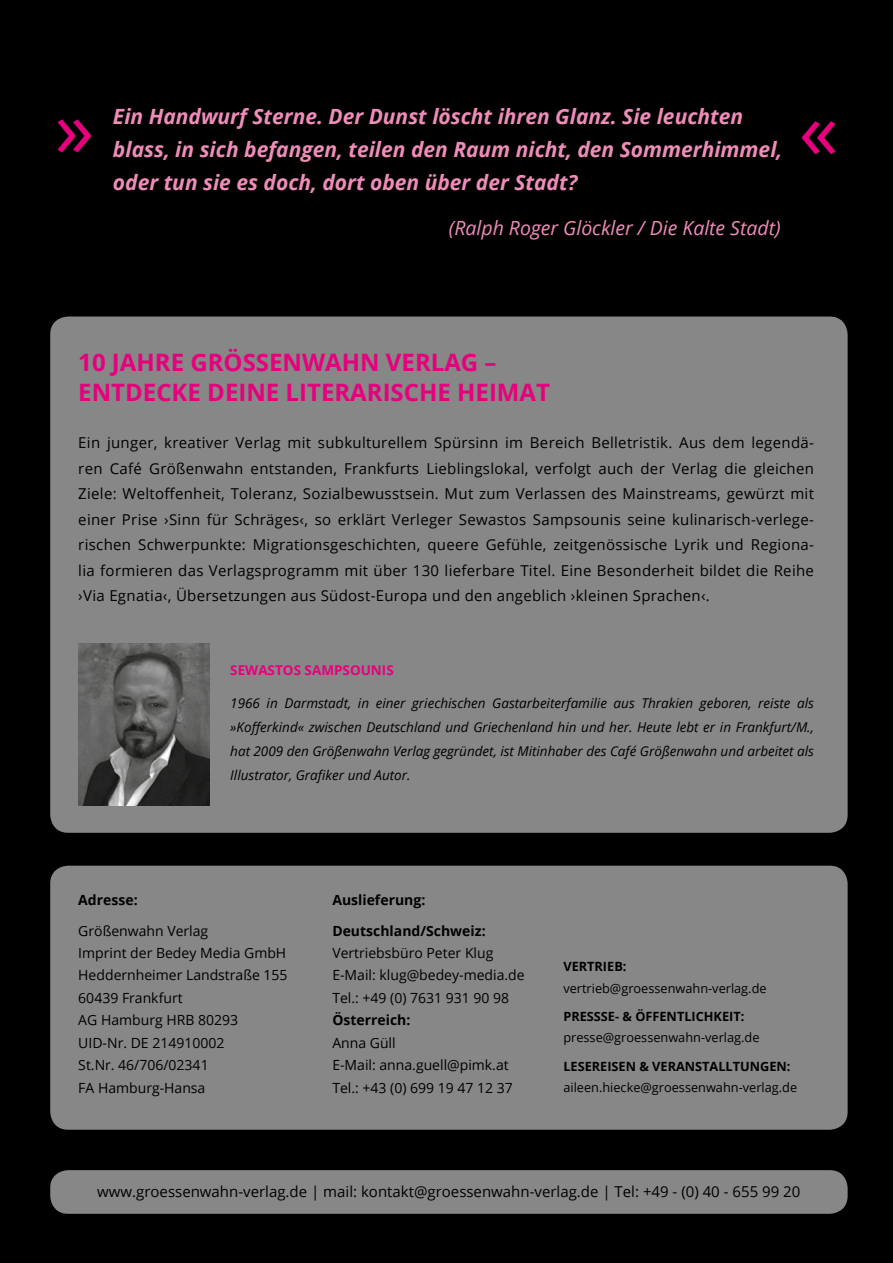
<style>
.page{position:relative;width:893px;height:1263px;background:#000}
.page>*{position:absolute;margin:0;border:0;box-sizing:border-box;transform-origin:0 0}
.t1{font:700 24px/30px "Open Sans";color:#e6007d}
.t2{font:italic 700 21px/32.8px "Open Sans";color:#f08cb9}
.t3{font:italic 19.5px "Open Sans";color:#f08cb9}
.t4{font:15px/25.5px "Open Sans";color:#000;text-align:justify}
.t5{font:13.95px/22.4px "Open Sans";color:#000}
.t6{font:700 13.95px "Open Sans";color:#000}
.t7{font:italic 13.5px/24px "Open Sans";color:#000;text-align:justify}
.t8{font:700 13.5px "Open Sans";color:#e6007d}
.t9{font:12.75px "Open Sans";color:#000}
.t10{font:700 12.75px "Open Sans";color:#000}
</style>
<div class="page">
<div style="left:50px;top:316px;width:798px;height:517px;background:#878787;border-radius:18px"></div>
<div style="left:50px;top:866px;width:798px;height:264px;background:#878787;border-radius:18px"></div>
<div style="left:50px;top:1170px;width:798px;height:44px;background:#878787;border-radius:18px"></div>
<img style="left:78px;top:644px;width:132px;height:162px">
<svg style="left:802px;top:121px;width:33px;height:33px"></svg>
<svg style="left:58px;top:119px;width:33px;height:33px"></svg>
<h2 class="t2" style="left:113px;top:99px;width:671px">Ein Handwurf Sterne. Der Dunst löscht ihren Glanz. Sie leuchten blass, in sich befangen, teilen den Raum nicht, den Sommerhimmel, oder tun sie es doch, dort oben über der Stadt?</h2>
<h3 class="t3" style="left:449px;top:214px;width:333px">(Ralph Roger Glöckler / Die Kalte Stadt)</h3>
<h1 class="t1" style="left:78px;top:347px;width:473px">10 JAHRE GRÖSSENWAHN VERLAG –<br>ENTDECKE DEINE LITERARISCHE HEIMAT</h1>
<p class="t4" style="left:78px;top:429px;width:737px">Ein junger, kreativer Verlag mit subkulturellem Spürsinn im Bereich Belletristik. Aus dem legendä&shy;ren Café Größenwahn entstanden, Frankfurts Lieblingslokal, verfolgt auch der Verlag die gleichen Ziele: Weltoffenheit, Toleranz, Sozialbewusstsein. Mut zum Verlassen des Mainstreams, gewürzt mit einer Prise ›Sinn für Schräges‹, so erklärt Verleger Sewastos Sampsounis seine kulinarisch-verlege&shy;rischen Schwerpunkte: Migrationsgeschichten, queere Gefühle, zeitgenössische Lyrik und Regiona&shy;lia formieren das Verlagsprogramm mit über 130 lieferbare Titel. Eine Besonderheit bildet die Reihe ›Via Egnatia‹, Übersetzungen aus Südost-Europa und den angeblich ›kleinen Sprachen‹.</p>
<p class="t8" style="left:230px;top:661px;width:165px">SEWASTOS SAMPSOUNIS</p>
<p class="t7" style="left:230px;top:691px;width:585px">1966 in Darmstadt, in einer griechischen Gastarbeiterfamilie aus Thrakien geboren, reiste als »Kofferkind« zwischen Deutschland und Griechenland hin und her. Heute lebt er in Frankfurt/M., hat 2009 den Größenwahn Verlag gegründet, ist Mitinhaber des Café Größenwahn und arbeitet als Illustrator, Grafiker und Autor.</p>
<p class="t6" style="left:78px;top:890px;width:61px">Adresse:</p>
<p class="t5" style="left:78px;top:919px;width:211px">Größenwahn Verlag<br>Imprint der Bedey Media GmbH<br>Heddernheimer Landstraße 155<br>60439 Frankfurt<br>AG Hamburg HRB 80293<br>UID-Nr. DE 214910002<br>St.Nr. 46/706/02341<br>FA Hamburg-Hansa</p>
<p class="t6" style="left:332px;top:890px;width:94px">Auslieferung:</p>
<p class="t6" style="left:332px;top:921px;width:155px">Deutschland/Schweiz:</p>
<p class="t5" style="left:332px;top:941px;width:194px">Vertriebsbüro Peter Klug<br>E-Mail: klug@bedey-media.de<br>Tel.: +49 (0) 7631 931 90 98</p>
<p class="t6" style="left:332px;top:1010px;width:80px">Österreich:</p>
<p class="t5" style="left:332px;top:1031px;width:182px">Anna Güll<br>E-Mail: anna.guell@pimk.at<br>Tel.: +43 (0) 699 19 47 12 37</p>
<p class="t10" style="left:563px;top:957px;width:65px">VERTRIEB:</p>
<p class="t9" style="left:563px;top:979px;width:205px">vertrieb@groessenwahn-verlag.de</p>
<p class="t10" style="left:563px;top:1007px;width:183px">PRESSSE- &amp; ÖFFENTLICHKEIT:</p>
<p class="t9" style="left:563px;top:1029px;width:198px">presse@groessenwahn-verlag.de</p>
<p class="t10" style="left:563px;top:1057px;width:229px">LESEREISEN &amp; VERANSTALLTUNGEN:</p>
<p class="t9" style="left:563px;top:1079px;width:235px">aileen.hiecke@groessenwahn-verlag.de</p>
<p class="t4" style="left:97px;top:1178px;width:705px">www.groessenwahn-verlag.de | mail: kontakt@groessenwahn-verlag.de | Tel: +49 - (0) 40 - 655 99 20</p>
</div>
